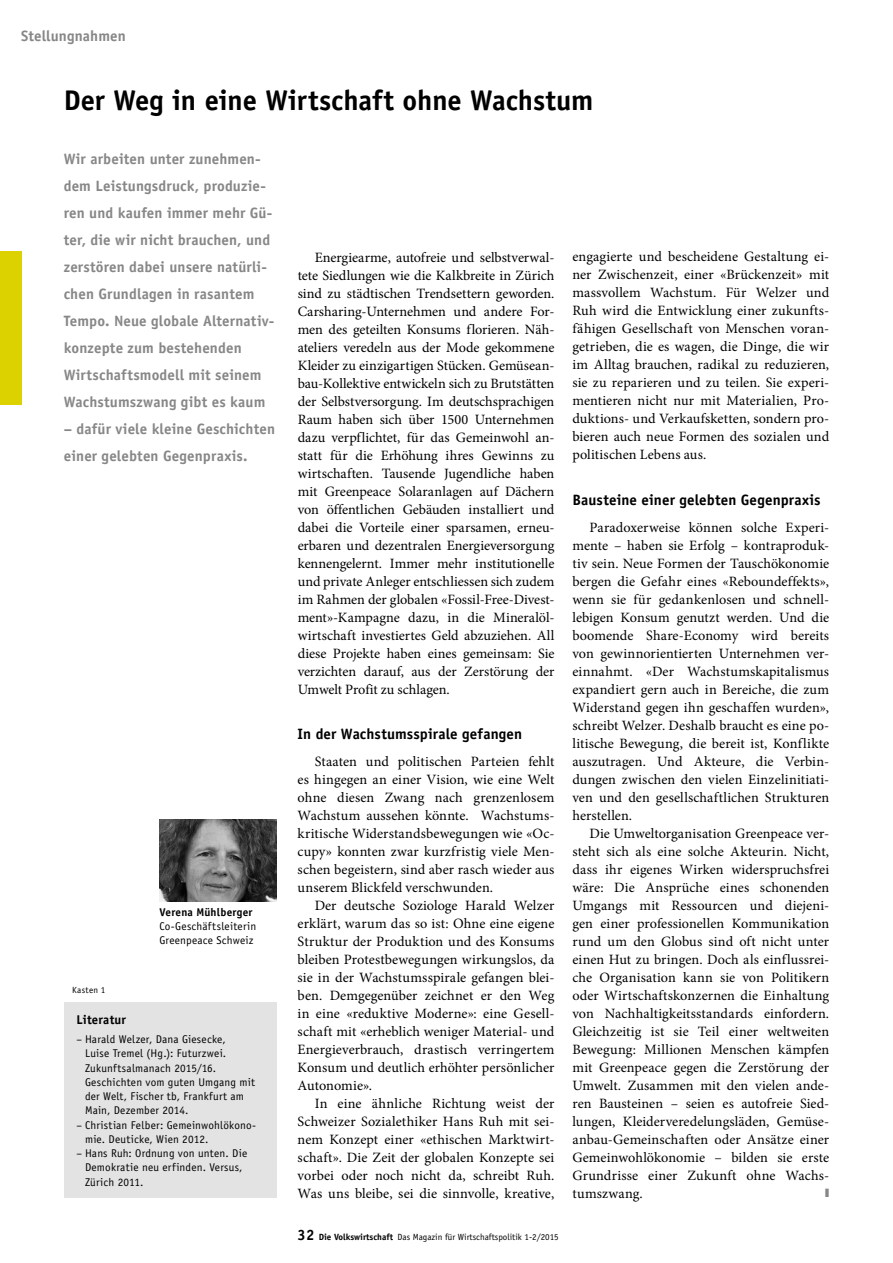
<style>
.page{position:relative;width:893px;height:1263px;background:#fff}
.page>*{position:absolute;margin:0;border:0;box-sizing:border-box;transform-origin:0 0}
.t1{font:700 28.5px "Officina Sans Std";letter-spacing:-.005em;color:#000}
.t2{font:700 15px/27px "Officina Sans Std";letter-spacing:.01em;color:#868786}
.t3{font:700 15px "Officina Sans Std";letter-spacing:.01em;color:#000}
.t4{font:14.25px/18px "Minion Pro";letter-spacing:.005em;color:#000;text-align:justify}
.t5{font:700 12.75px "Officina Sans Std";letter-spacing:.015em;color:#000}
.t6{font:12px "Mathematical Pi LT Std";color:#868786;scale:.4 1}
.t7{font:11.25px/14.2px "Officina Sans Std";letter-spacing:.015em;color:#000}
.t8{font:700 11.25px "Officina Sans Std";letter-spacing:.02em;color:#000}
.t9{font:9px "Officina Sans Std";color:#000}
.s1{font-weight:700;font-size:15px}
.s2{font-weight:700}
</style>
<div class="page">
<img style="left:159px;top:819px;width:117px;height:82px">
<div style="left:64px;top:1002px;width:212px;height:195px;background:#e3e3e3"></div>
<div style="left:0;top:252px;width:21px;height:153px;background:#dcd200"></div>
<p class="t2" style="left:21px;top:22px;width:106px">Stellungnahmen</p>
<h1 class="t1" style="left:64px;top:82px;width:531px">Der Weg in eine Wirtschaft ohne Wachstum</h1>
<p class="t2" style="left:64px;top:146px;width:212px">Wir arbeiten unter zunehmen&shy;dem Leistungsdruck, produzie&shy;ren und kaufen immer mehr Gü&shy;ter, die wir nicht brauchen, und zerstören dabei unsere natürli&shy;chen Grundlagen in rasantem<br>Tempo. Neue globale Alternativ&shy;konzepte zum bestehenden<br>Wirtschaftsmodell mit seinem<br>Wachstumszwang gibt es kaum</p>
<p class="t2" style="left:64px;top:416px;width:213px">– dafür viele kleine Geschichten einer gelebten Gegenpraxis.</p>
<p class="t4" style="left:572px;top:248px;width:258px">engagierte und bescheidene Gestaltung ei&shy;ner Zwischenzeit, einer «Brückenzeit» mit massvollem Wachstum. Für Welzer und Ruh wird die Entwicklung einer zukunfts&shy;fähigen Gesellschaft von Menschen voran&shy;getrieben, die es wagen, die Dinge, die wir im Alltag brauchen, radikal zu reduzieren, sie zu reparieren und zu teilen. Sie experi&shy;mentieren nicht nur mit Materialien, Pro&shy;duktions- und Verkaufsketten, sondern pro&shy;bieren auch neue Formen des sozialen und politischen Lebens aus.</p>
<p class="t3" style="left:572px;top:490px;width:250px">Bausteine einer gelebten Gegenpraxis</p>
<p class="t4" style="left:572px;top:518px;width:258px;text-indent:17px">Paradoxerweise können solche Experi&shy;mente – haben sie Erfolg – kontraproduk&shy;tiv sein. Neue Formen der Tauschökonomie bergen die Gefahr eines «Reboundeffekts», wenn sie für gedankenlosen und schnell&shy;lebigen Konsum genutzt werden. Und die boomende Share-Economy wird bereits von gewinnorientierten Unternehmen ver&shy;einnahmt. «Der Wachstumskapitalismus expandiert gern auch in Bereiche, die zum Widerstand gegen ihn geschaffen wurden», schreibt Welzer. Deshalb braucht es eine po&shy;litische Bewegung, die bereit ist, Konflikte auszutragen. Und Akteure, die Verbin&shy;dungen zwischen den vielen Einzelinitiati&shy;ven und den gesellschaftlichen Strukturen herstellen.</p>
<p class="t4" style="left:572px;top:824px;width:258px;text-indent:17px">Die Umweltorganisation Greenpeace ver&shy;steht sich als eine solche Akteurin. Nicht, dass ihr eigenes Wirken widerspruchsfrei wäre: Die Ansprüche eines schonenden Umgangs mit Ressourcen und diejeni&shy;gen einer professionellen Kommunikation rund um den Globus sind oft nicht unter einen Hut zu bringen. Doch als einflussrei&shy;che Organisation kann sie von Politikern oder Wirtschaftskonzernen die Einhaltung von Nachhaltigkeitsstandards einfordern.<br>Gleichzeitig ist sie Teil einer weltweiten Bewegung: Millionen Menschen kämpfen mit Greenpeace gegen die Zerstörung der Umwelt. Zusammen mit den vielen ande&shy;ren Bausteinen – seien es autofreie Sied&shy;lungen, Kleiderveredelungsläden, Gemüse&shy;anbau-Gemeinschaften oder Ansätze einer Gemeinwohlökonomie – bilden sie erste Grundrisse einer Zukunft ohne Wachs&shy;tumszwang.</p>
<p class="t4" style="left:298px;top:248px;width:258px;text-indent:17px">Energiearme, autofreie und selbstverwal&shy;tete Siedlungen wie die Kalkbreite in Zürich sind zu städtischen Trendsettern geworden.<br>Carsharing-Unternehmen und andere For&shy;men des geteilten Konsums florieren. Näh&shy;ateliers veredeln aus der Mode gekommene Kleider zu einzigartigen Stücken. Gemüsean&shy;bau-Kollektive entwickeln sich zu Brutstätten der Selbstversorgung. Im deutschsprachigen Raum haben sich über 1500 Unternehmen dazu verpflichtet, für das Gemeinwohl an&shy;statt für die Erhöhung ihres Gewinns zu wirtschaften. Tausende Jugendliche haben mit Greenpeace Solaranlagen auf Dächern von öffentlichen Gebäuden installiert und dabei die Vorteile einer sparsamen, erneu&shy;erbaren und dezentralen Energieversorgung kennengelernt. Immer mehr institutionelle und private Anleger entschliessen sich zudem im Rahmen der globalen «Fossil-Free-Divest&shy;ment»-Kampagne dazu, in die Mineralöl&shy;wirtschaft investiertes Geld abzuziehen. All diese Projekte haben eines gemeinsam: Sie verzichten darauf, aus der Zerstörung der Umwelt Profit zu schlagen.</p>
<p class="t3" style="left:298px;top:724px;width:226px">In der Wachstumsspirale gefangen</p>
<p class="t4" style="left:298px;top:752px;width:258px;text-indent:17px">Staaten und politischen Parteien fehlt es hingegen an einer Vision, wie eine Welt ohne diesen Zwang nach grenzenlosem Wachstum aussehen könnte. Wachstums&shy;kritische Widerstandsbewegungen wie «Oc&shy;cupy» konnten zwar kurzfristig viele Men&shy;schen begeistern, sind aber rasch wieder aus unserem Blickfeld verschwunden.</p>
<p class="t4" style="left:298px;top:896px;width:258px;text-indent:17px">Der deutsche Soziologe Harald Welzer erklärt, warum das so ist: Ohne eine eigene Struktur der Produktion und des Konsums bleiben Protestbewegungen wirkungslos, da sie in der Wachstumsspirale gefangen blei&shy;ben. Demgegenüber zeichnet er den Weg in eine «reduktive Moderne»: eine Gesell&shy;schaft mit «erheblich weniger Material- und Energieverbrauch, drastisch verringertem Konsum und deutlich erhöhter persönlicher Autonomie».</p>
<p class="t4" style="left:298px;top:1094px;width:258px;text-indent:17px">In eine ähnliche Richtung weist der Schweizer Sozialethiker Hans Ruh mit sei&shy;nem Konzept einer «ethischen Marktwirt&shy;schaft». Die Zeit der globalen Konzepte sei vorbei oder noch nicht da, schreibt Ruh.<br>Was uns bleibe, sei die sinnvolle, kreative,</p>
<p class="t8" style="left:159px;top:905px;width:95px">Verena Mühlberger</p>
<p class="t7" style="left:159px;top:919px;width:98px">Co-Geschäftsleiterin<br>Greenpeace Schweiz</p>
<p class="t9" style="left:72px;top:984px;width:35px">Kasten 1</p>
<p class="t5" style="left:77px;top:1012px;width:51px">Literatur</p>
<p class="t7" style="left:85px;top:1032px;width:172px;text-indent:-9px">– Harald Welzer, Dana Giesecke,<br>Luise Tremel (Hg.): Futurzwei.<br>Zukunftsalmanach 2015/16.<br>Geschichten vom guten Umgang mit der Welt, Fischer tb, Frankfurt am<br>Main, Dezember 2014.</p>
<p class="t7" style="left:85px;top:1118px;width:173px;text-indent:-9px">– Christian Felber: Gemeinwohlökono&shy;mie. Deuticke, Wien 2012.</p>
<p class="t7" style="left:85px;top:1146px;width:164px;text-indent:-9px">– Hans Ruh: Ordnung von unten. Die<br>Demokratie neu erfinden. Versus,<br>Zürich 2011.</p>
<p class="t6" style="left:825px;top:1185px;width:11px">■</p>
<p class="t9" style="left:298px;top:1231px;width:263px"><span class="s1">32</span> <span class="s2">Die Volkswirtschaft</span> Das Magazin für Wirtschaftspolitik 1-2/2015</p>
</div>
